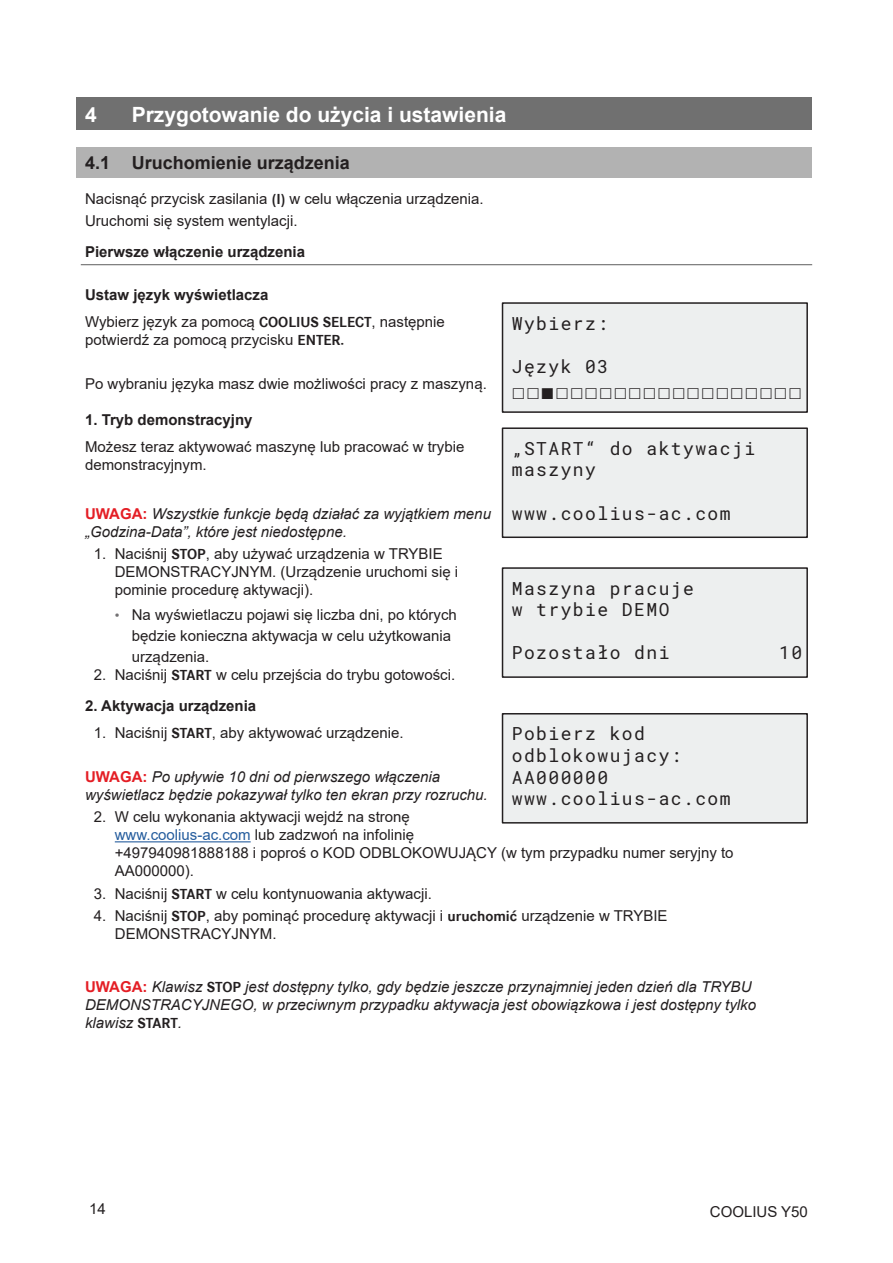
<style>
.page{position:relative;width:893px;height:1263px;background:#fff}
.page>*{position:absolute;margin:0;border:0;box-sizing:border-box;transform-origin:0 0}
.t1{font:700 21px "Arial";color:#fff}
.t2{font:18px/21.6px "Roboto Mono";letter-spacing:.08em;color:#231f20}
.t3{font:700 18px "Arial";color:#231f20}
.t4{font:15px/18px "Arial";color:#231f20}
.t5{font:italic 15px/18px "Arial";color:#231f20}
.t6{font:700 15px "Arial";color:#231f20}
.s1{font-family:"Corporate S";font-weight:700}
.s2{font-weight:700}
.s3{font-weight:700;font-style:normal;color:#e41e25}
.s4{font-size:13.5px;color:#737173}
.s5{color:#245c9d}
.s6{font-family:"Corporate S";font-weight:700;font-style:normal}
</style>
<div class="page">
<div style="left:77px;top:98px;width:735px;height:32px;background:#707070"></div>
<div style="left:77px;top:147px;width:735px;height:30px;background:#b2b2b2"></div>
<hr style="left:81px;top:264px;width:731px;height:1px;background:#707070">
<hr style="left:115px;top:841px;width:136px;height:1px;background:#245c9d">
<div style="left:502px;top:303px;width:305px;height:109px;background:#edefef"></div>
<div style="left:502px;top:302px;width:306px;height:111px;border:2px solid #231f20"></div>
<div style="left:502px;top:428px;width:305px;height:109px;background:#edefef"></div>
<div style="left:502px;top:427px;width:306px;height:111px;border:2px solid #231f20"></div>
<div style="left:502px;top:568px;width:305px;height:109px;background:#edefef"></div>
<div style="left:502px;top:567px;width:306px;height:111px;border:2px solid #231f20"></div>
<div style="left:502px;top:714px;width:305px;height:109px;background:#edefef"></div>
<div style="left:502px;top:713px;width:306px;height:110px;border:2px solid #231f20"></div>
<h1 class="t1" style="left:85px;top:99px;width:13px">4</h1>
<h1 class="t1" style="left:132px;top:99px;width:376px">Przygotowanie do użycia i ustawienia</h1>
<p class="t3" style="left:85px;top:150px;width:266px">4.1 Uruchomienie urządzenia</p>
<p class="t4" style="left:85px;top:187px;width:400px;line-height:22.2px">Nacisnąć przycisk zasilania <span class="s1">(I)</span> w celu włączenia urządzenia.<br>Uruchomi się system wentylacji.</p>
<p class="t6" style="left:85px;top:241px;width:222px">Pierwsze włączenie urządzenia</p>
<p class="t4" style="left:85px;top:282px;width:361px;line-height:26.5px"><span class="s2">Ustaw język wyświetlacza<br></span>Wybierz język za pomocą <span class="s1">COOLIUS SELECT</span>, następnie</p>
<p class="t4" style="left:85px;top:330px;width:261px">potwierdź za pomocą przycisku <span class="s1">ENTER.</span></p>
<p class="t4" style="left:85px;top:375px;width:403px">Po wybraniu języka masz dwie możliwości pracy z maszyną.</p>
<p class="t6" style="left:85px;top:410px;width:169px">1. Tryb demonstracyjny</p>
<p class="t4" style="left:85px;top:438px;width:381px">Możesz teraz aktywować maszynę lub pracować w trybie demonstracyjnym.</p>
<p class="t5" style="left:85px;top:505px;width:407px"><span class="s3">UWAGA:</span> Wszystkie funkcje będą działać za wyjątkiem menu „Godzina-Data”, które jest niedostępne.</p>
<p class="t4" style="left:115px;top:545px;width:345px;text-indent:-21px">1. Naciśnij <span class="s1">STOP</span>, aby używać urządzenia w TRYBIE<br>DEMONSTRACYJNYM. (Urządzenie uruchomi się i pominie procedurę aktywacji).</p>
<p class="t4" style="left:132px;top:604px;width:327px;line-height:21px;text-indent:-17px"><span class="s4">•</span> Na wyświetlaczu pojawi się liczba dni, po których będzie konieczna aktywacja w celu użytkowania urządzenia.</p>
<p class="t4" style="left:94px;top:666px;width:363px">2. Naciśnij <span class="s1">START</span> w celu przejścia do trybu gotowości.</p>
<p class="t6" style="left:85px;top:695px;width:173px">2. Aktywacja urządzenia</p>
<p class="t4" style="left:94px;top:723px;width:311px">1. Naciśnij <span class="s1">START</span>, aby aktywować urządzenie.</p>
<p class="t5" style="left:85px;top:768px;width:404px"><span class="s3">UWAGA:</span> Po upływie 10 dni od pierwszego włączenia wyświetlacz będzie pokazywał tylko ten ekran przy rozruchu.</p>
<p class="t4" style="left:115px;top:808px;width:620px;text-indent:-21px">2. W celu wykonania aktywacji wejdź na stronę<br><span class="s5">www.coolius-ac.com</span> lub zadzwoń na infolinię<br>+497940981888188 i poproś o KOD ODBLOKOWUJĄCY (w tym przypadku numer seryjny to AA000000).</p>
<p class="t4" style="left:94px;top:884px;width:340px">3. Naciśnij <span class="s1">START</span> w celu kontynuowania aktywacji.</p>
<p class="t4" style="left:115px;top:906px;width:554px;text-indent:-21px">4. Naciśnij <span class="s1">STOP</span>, aby pominąć procedurę aktywacji i <span class="s1">uruchomić</span> urządzenie w TRYBIE<br>DEMONSTRACYJNYM.</p>
<p class="t2" style="left:512px;top:312px;width:98px">Wybierz:</p>
<p class="t2" style="left:512px;top:355px;width:98px">Język 03</p>
<p class="t2" style="left:512px;top:437px;width:245px">„START“ do aktywacji maszyny</p>
<p class="t2" style="left:512px;top:502px;width:220px">www.coolius-ac.com</p>
<p class="t2" style="left:512px;top:577px;width:184px">Maszyna pracuje w trybie DEMO</p>
<p class="t2" style="left:512px;top:642px;width:159px">Pozostało dni</p>
<p class="t2" style="left:779px;top:642px;width:25px">10</p>
<p class="t2" style="left:512px;top:722px;width:220px">Pobierz kod odblokowujacy:<br>AA000000 www.coolius-ac.com</p>
<p class="t5" style="left:85px;top:978px;width:673px"><span class="s3">UWAGA:</span> Klawisz <span class="s6">STOP</span> jest dostępny tylko, gdy będzie jeszcze przynajmniej jeden dzień dla TRYBU<br>DEMONSTRACYJNEGO, w przeciwnym przypadku aktywacja jest obowiązkowa i jest dostępny tylko klawisz <span class="s6">START</span>.</p>
<p class="t4" style="left:89px;top:1200px;width:18px">14</p>
<p class="t4" style="left:710px;top:1202px;width:100px">COOLIUS Y50</p>
</div>
